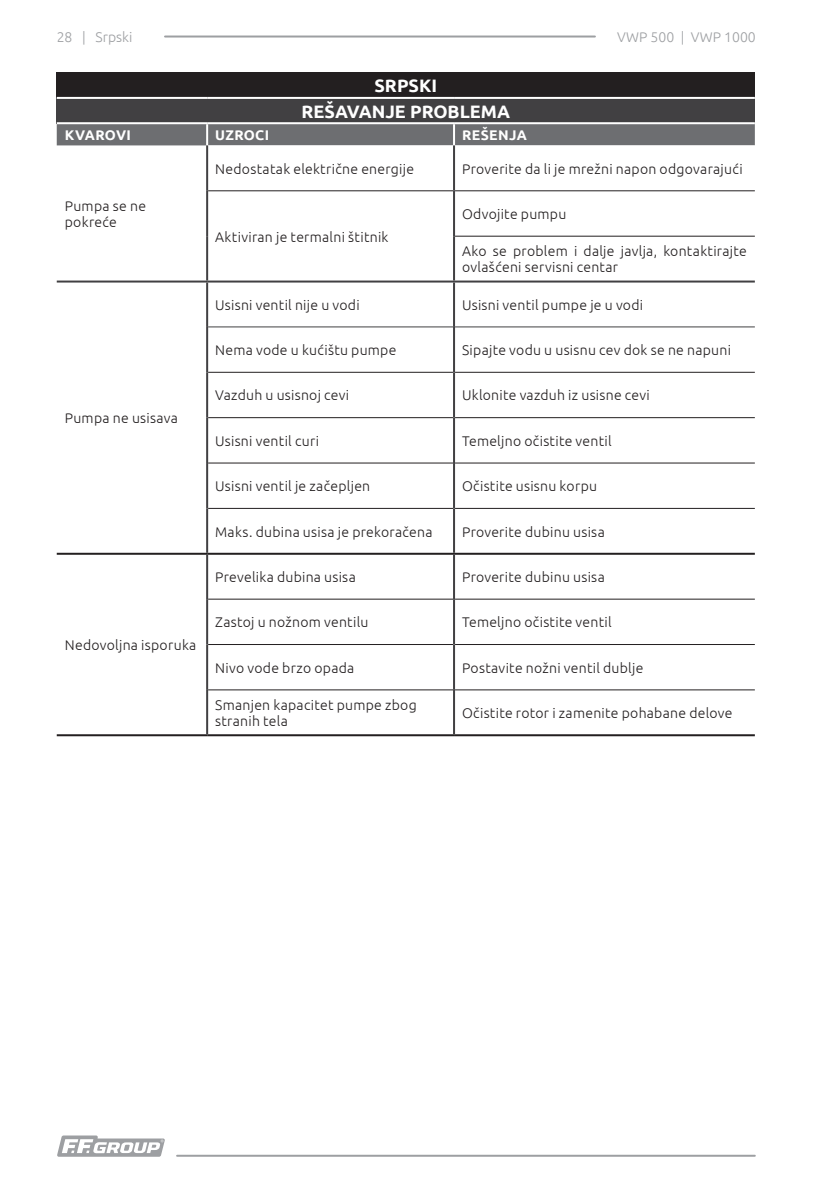
<style>
.page{position:relative;width:840px;height:1191px;background:#fff}
.page>*{position:absolute;margin:0;border:0;box-sizing:border-box;transform-origin:0 0}
.t1{font:700 18px/25.4px "Ubuntu";color:#fff;text-align:center}
.t2{font:300 14px/16px "Ubuntu";letter-spacing:.02em;color:#231f20}
.t3{font:300 14px "Ubuntu";color:#9d9fa2}
.t4{font:700 14px "Ubuntu";letter-spacing:.025em;color:#fff}
</style>
<div class="page">
<hr style="left:165px;top:36px;width:429px;height:2px;background:#9d9fa2">
<hr style="left:177px;top:1154px;width:577px;height:2px;background:#9d9fa2">
<svg style="left:57px;top:1135px;width:108px;height:21px"></svg>
<div style="left:57px;top:73px;width:697px;height:25px;background:#231f20"></div>
<div style="left:57px;top:98px;width:697px;height:25px;background:#414042"></div>
<div style="left:57px;top:124px;width:697px;height:21px;background:#6d6e71"></div>
<svg style="left:208px;top:145px;width:546px;height:589px"></svg>
<hr style="left:57px;top:734px;width:150px;height:2px;background:#231f20">
<hr style="left:206px;top:124px;width:2px;height:21px;background:#fff">
<hr style="left:57px;top:122px;width:150px;height:2px;background:#fff">
<hr style="left:207px;top:122px;width:247px;height:2px;background:#fff">
<hr style="left:454px;top:122px;width:300px;height:2px;background:#fff">
<hr style="left:206px;top:145px;width:2px;height:46px;background:#414042">
<hr style="left:206px;top:191px;width:2px;height:45px;background:#414042">
<hr style="left:206px;top:236px;width:2px;height:44px;background:#414042">
<hr style="left:206px;top:282px;width:2px;height:45px;background:#414042">
<hr style="left:206px;top:327px;width:2px;height:45px;background:#414042">
<hr style="left:206px;top:372px;width:2px;height:46px;background:#414042">
<hr style="left:206px;top:418px;width:2px;height:45px;background:#414042">
<hr style="left:206px;top:463px;width:2px;height:45px;background:#414042">
<hr style="left:206px;top:508px;width:2px;height:45px;background:#414042">
<hr style="left:206px;top:555px;width:2px;height:44px;background:#414042">
<hr style="left:206px;top:599px;width:2px;height:45px;background:#414042">
<hr style="left:206px;top:644px;width:2px;height:46px;background:#414042">
<hr style="left:206px;top:690px;width:2px;height:44px;background:#414042">
<hr style="left:453px;top:124px;width:2px;height:21px;background:#fff">
<hr style="left:57px;top:97px;width:150px;height:2px;background:#fff">
<hr style="left:207px;top:97px;width:247px;height:2px;background:#fff">
<hr style="left:454px;top:97px;width:300px;height:2px;background:#fff">
<hr style="left:208px;top:190px;width:245px;height:1px;background:#231f20">
<hr style="left:455px;top:190px;width:299px;height:1px;background:#231f20">
<hr style="left:455px;top:236px;width:299px;height:1px;background:#231f20">
<hr style="left:208px;top:326px;width:245px;height:1px;background:#414042">
<hr style="left:455px;top:326px;width:299px;height:1px;background:#414042">
<hr style="left:208px;top:372px;width:245px;height:1px;background:#231f20">
<hr style="left:455px;top:372px;width:299px;height:1px;background:#231f20">
<hr style="left:208px;top:417px;width:245px;height:1px;background:#231f20">
<hr style="left:455px;top:417px;width:299px;height:1px;background:#231f20">
<hr style="left:208px;top:463px;width:245px;height:1px;background:#231f20">
<hr style="left:455px;top:463px;width:299px;height:1px;background:#231f20">
<hr style="left:208px;top:508px;width:245px;height:1px;background:#231f20">
<hr style="left:455px;top:508px;width:299px;height:1px;background:#231f20">
<hr style="left:208px;top:599px;width:245px;height:1px;background:#231f20">
<hr style="left:455px;top:599px;width:299px;height:1px;background:#231f20">
<hr style="left:208px;top:644px;width:245px;height:1px;background:#231f20">
<hr style="left:455px;top:644px;width:299px;height:1px;background:#231f20">
<hr style="left:208px;top:689px;width:245px;height:1px;background:#231f20">
<hr style="left:455px;top:689px;width:299px;height:1px;background:#231f20">
<hr style="left:453px;top:145px;width:2px;height:46px;background:#414042">
<hr style="left:453px;top:191px;width:2px;height:45px;background:#414042">
<hr style="left:453px;top:236px;width:2px;height:44px;background:#414042">
<hr style="left:453px;top:282px;width:2px;height:45px;background:#414042">
<hr style="left:453px;top:327px;width:2px;height:45px;background:#414042">
<hr style="left:453px;top:372px;width:2px;height:46px;background:#414042">
<hr style="left:453px;top:418px;width:2px;height:45px;background:#414042">
<hr style="left:453px;top:463px;width:2px;height:45px;background:#414042">
<hr style="left:453px;top:508px;width:2px;height:45px;background:#414042">
<hr style="left:453px;top:555px;width:2px;height:44px;background:#414042">
<hr style="left:453px;top:599px;width:2px;height:45px;background:#414042">
<hr style="left:453px;top:644px;width:2px;height:46px;background:#414042">
<hr style="left:453px;top:690px;width:2px;height:44px;background:#414042">
<hr style="left:207px;top:734px;width:247px;height:2px;background:#231f20">
<hr style="left:454px;top:734px;width:300px;height:2px;background:#231f20">
<hr style="left:57px;top:553px;width:150px;height:2px;background:#231f20">
<hr style="left:207px;top:553px;width:247px;height:2px;background:#231f20">
<hr style="left:454px;top:553px;width:300px;height:2px;background:#231f20">
<hr style="left:57px;top:280px;width:150px;height:2px;background:#414042">
<hr style="left:207px;top:280px;width:247px;height:2px;background:#414042">
<hr style="left:454px;top:280px;width:300px;height:2px;background:#414042">
<p class="t3" style="left:57px;top:29px;width:77px">28 | Srpski</p>
<p class="t3" style="left:617px;top:29px;width:140px">VWP 500 | VWP 1000</p>
<p class="t1" style="left:301px;top:73px;width:210px">SRPSKI<br>REŠAVANJE PROBLEMA</p>
<p class="t4" style="left:65px;top:126px;width:68px">KVAROVI</p>
<p class="t4" style="left:215px;top:126px;width:55px">UZROCI</p>
<p class="t4" style="left:462px;top:126px;width:66px">REŠENJA</p>
<p class="t2" style="left:65px;top:198px;width:83px">Pumpa se ne pokreće</p>
<p class="t2" style="left:65px;top:410px;width:115px">Pumpa ne usisava</p>
<p class="t2" style="left:65px;top:636px;width:133px">Nedovoljna isporuka</p>
<p class="t2" style="left:215px;top:160px;width:200px">Nedostatak električne energije</p>
<p class="t2" style="left:462px;top:160px;width:282px">Proverite da li je mrežni napon odgovarajući</p>
<p class="t2" style="left:215px;top:228px;width:175px">Aktiviran je termalni štitnik</p>
<p class="t2" style="left:462px;top:206px;width:106px">Odvojite pumpu</p>
<p class="t2" style="left:462px;top:243px;width:286px">Ako se problem i dalje javlja, kontaktirajte ovlašćeni servisni centar</p>
<p class="t2" style="left:215px;top:296px;width:146px">Usisni ventil nije u vodi</p>
<p class="t2" style="left:462px;top:296px;width:182px">Usisni ventil pumpe je u vodi</p>
<p class="t2" style="left:215px;top:342px;width:183px">Nema vode u kućištu pumpe</p>
<p class="t2" style="left:462px;top:342px;width:270px">Sipajte vodu u usisnu cev dok se ne napuni</p>
<p class="t2" style="left:215px;top:387px;width:135px">Vazduh u usisnoj cevi</p>
<p class="t2" style="left:462px;top:387px;width:189px">Uklonite vazduh iz usisne cevi</p>
<p class="t2" style="left:215px;top:432px;width:105px">Usisni ventil curi</p>
<p class="t2" style="left:462px;top:432px;width:151px">Temeljno očistite ventil</p>
<p class="t2" style="left:215px;top:478px;width:156px">Usisni ventil je začepljen</p>
<p class="t2" style="left:462px;top:478px;width:136px">Očistite usisnu korpu</p>
<p class="t2" style="left:215px;top:523px;width:219px">Maks. dubina usisa je prekoračena</p>
<p class="t2" style="left:462px;top:523px;width:144px">Proverite dubinu usisa</p>
<p class="t2" style="left:215px;top:568px;width:142px">Prevelika dubina usisa</p>
<p class="t2" style="left:462px;top:568px;width:144px">Proverite dubinu usisa</p>
<p class="t2" style="left:215px;top:614px;width:155px">Zastoj u nožnom ventilu</p>
<p class="t2" style="left:462px;top:614px;width:151px">Temeljno očistite ventil</p>
<p class="t2" style="left:215px;top:659px;width:140px">Nivo vode brzo opada</p>
<p class="t2" style="left:462px;top:659px;width:183px">Postavite nožni ventil dublje</p>
<p class="t2" style="left:215px;top:696px;width:203px">Smanjen kapacitet pumpe zbog stranih tela</p>
<p class="t2" style="left:462px;top:704px;width:272px">Očistite rotor i zamenite pohabane delove</p>
</div>
